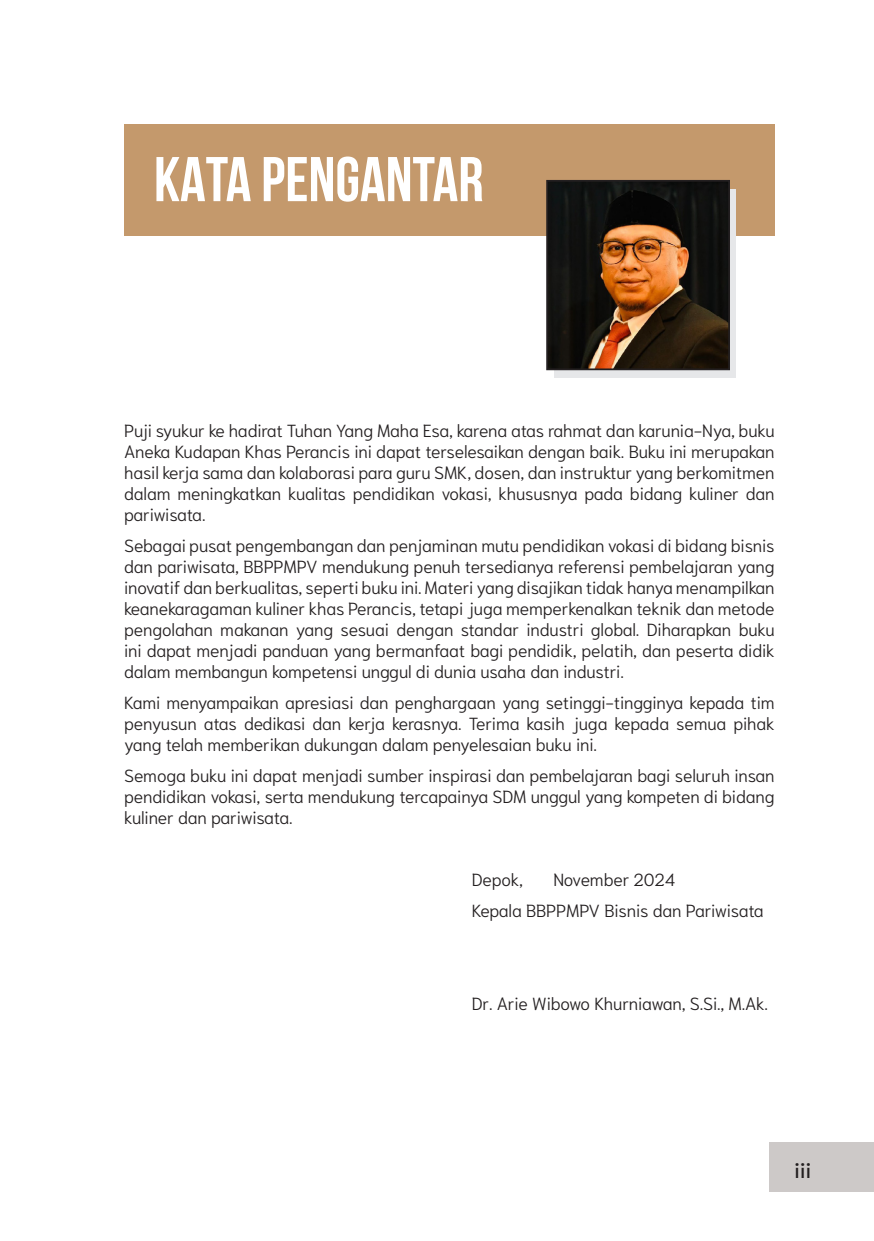
<style>
.page{position:relative;width:874px;height:1241px;background:#fff}
.page>*{position:absolute;margin:0;border:0;box-sizing:border-box;transform-origin:0 0}
.Judul{font:700 63px "Bebas Neue";color:#fff}
.t1{font:500 21px "Niramit";color:#231f20}
.Bodytext{font:300 17.5px/21px "Niramit";letter-spacing:-.01em;color:#231f20;text-align:justify}
</style>
<div class="page">
<div style="left:769px;top:1141px;width:104px;height:50px;background:#cdc9c8"></div>
<div style="left:124px;top:124px;width:650px;height:112px;background:#c4996c"></div>
<div style="left:554px;top:189px;width:182px;height:188px;background:linear-gradient(to right,#e6e7e9,#e6e7e9)"></div>
<img style="left:549px;top:183px;width:177px;height:184px">
<div style="left:546px;top:180px;width:183px;height:190px;border:2px solid #231f20"></div>
<p class="Judul" style="left:154px;top:145px;width:331px">KATA PENGANTAR</p>
<p class="Bodytext" style="left:124px;top:420px;width:651px">Puji syukur ke hadirat Tuhan Yang Maha Esa, karena atas rahmat dan karunia-Nya, buku Aneka Kudapan Khas Perancis ini dapat terselesaikan dengan baik. Buku ini merupakan hasil kerja sama dan kolaborasi para guru SMK, dosen, dan instruktur yang berkomitmen dalam meningkatkan kualitas pendidikan vokasi, khususnya pada bidang kuliner dan pariwisata.</p>
<p class="Bodytext" style="left:124px;top:535px;width:651px">Sebagai pusat pengembangan dan penjaminan mutu pendidikan vokasi di bidang bisnis dan pariwisata, BBPPMPV mendukung penuh tersedianya referensi pembelajaran yang inovatif dan berkualitas, seperti buku ini. Materi yang disajikan tidak hanya menampilkan keanekaragaman kuliner khas Perancis, tetapi juga memperkenalkan teknik dan metode pengolahan makanan yang sesuai dengan standar industri global. Diharapkan buku ini dapat menjadi panduan yang bermanfaat bagi pendidik, pelatih, dan peserta didik dalam membangun kompetensi unggul di dunia usaha dan industri.</p>
<p class="Bodytext" style="left:124px;top:692px;width:651px">Kami menyampaikan apresiasi dan penghargaan yang setinggi-tingginya kepada tim penyusun atas dedikasi dan kerja kerasnya. Terima kasih juga kepada semua pihak yang telah memberikan dukungan dalam penyelesaian buku ini.</p>
<p class="Bodytext" style="left:124px;top:765px;width:651px">Semoga buku ini dapat menjadi sumber inspirasi dan pembelajaran bagi seluruh insan pendidikan vokasi, serta mendukung tercapainya SDM unggul yang kompeten di bidang kuliner dan pariwisata.</p>
<p class="Bodytext" style="left:471px;top:869px;width:53px">Depok,</p>
<p class="Bodytext" style="left:553px;top:869px;width:123px">November 2024</p>
<p class="Bodytext" style="left:471px;top:899px;width:293px">Kepala BBPPMPV Bisnis dan Pariwisata</p>
<p class="Bodytext" style="left:471px;top:992px;width:298px">Dr. Arie Wibowo Khurniawan, S.Si., M.Ak.</p>
<p class="t1" style="left:794px;top:1152px;width:18px">iii</p>
</div>
